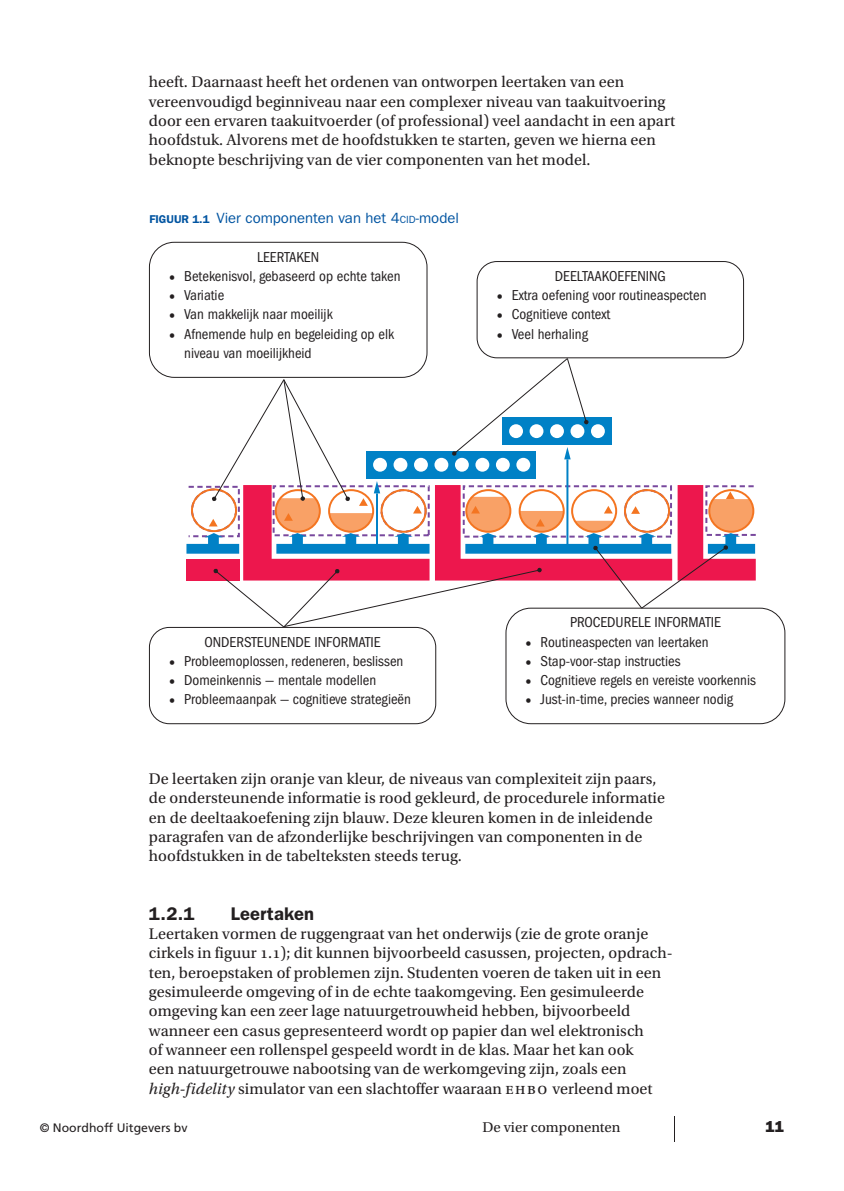
<style>
.page{position:relative;width:844px;height:1191px;background:#fff}
.page>*{position:absolute;margin:0;border:0;box-sizing:border-box;transform-origin:0 0}
.t1{font:600 18.38px "ITC Franklin Gothic Std";letter-spacing:.005em;color:#231f20}
.t2{font:16.1px/19.4px "Utopia Std";letter-spacing:.005em;color:#231f20}
.t3{font:15.75px "ITC Franklin Gothic Std Hvy";color:#231f20}
.t4{font:condensed 14.88px/19.2px "ITC Franklin Gothic Std";color:#231f20}
.t5{font:14.88px "ITC Franklin Gothic Std";color:#0054a1}
.t6{font:14.88px "Utopia Std";color:#231f20}
.t7{font:12.25px "Frutiger LT Std";color:#231f20}
.s1{font-weight:600;font-size:11.38px}
.s2{font-size:10.33px}
.s3{font-family:"Utopia Std";font-stretch:normal}
.s4{font-style:italic}
</style>
<div class="page">
<svg style="left:674px;top:1116px;width:1px;height:25px"></svg>
<div style="left:149px;top:242px;width:278px;height:136px;border:1px solid #231f20;border-radius:25px"></div>
<div style="left:505px;top:607px;width:280px;height:117px;border:1px solid #231f20;border-radius:25px"></div>
<div style="left:476px;top:261px;width:267px;height:97px;border:1px solid #231f20;border-radius:20px"></div>
<div style="left:149px;top:627px;width:287px;height:97px;border:1px solid #231f20;border-radius:20px"></div>
<svg style="left:186px;top:357px;width:571px;height:271px"></svg>
<p class="t2" style="left:149px;top:74px;width:527px">heeft. Daarnaast heeft het ordenen van ontworpen leertaken van een vereenvoudigd beginniveau naar een complexer niveau van taakuitvoering door een ervaren taakuitvoerder (of professional) veel aandacht in een apart hoofdstuk. Alvorens met de hoofdstukken te starten, geven we hierna een beknopte beschrijving van de vier componenten van het model.</p>
<p class="t5" style="left:149px;top:212px;width:311px"><span class="s1">FIGUUR 1.1</span> Vier componenten van het 4<span class="s2">CID</span>-model</p>
<p class="t4" style="left:257px;top:248px;width:63px">LEERTAKEN</p>
<p class="t4" style="left:169px;top:268px;width:233px"><span class="s3">•</span> Betekenisvol, gebaseerd op echte taken</p>
<p class="t4" style="left:169px;top:287px;width:56px"><span class="s3">•</span> Variatie</p>
<p class="t4" style="left:169px;top:306px;width:165px"><span class="s3">•</span> Van makkelijk naar moeilijk</p>
<p class="t4" style="left:184px;top:325px;width:211px;text-indent:-15px"><span class="s3">•</span> Afnemende hulp en begeleiding op elk niveau van moeilijkheid</p>
<p class="t4" style="left:554px;top:268px;width:112px">DEELTAAKOEFENING</p>
<p class="t4" style="left:497px;top:287px;width:211px"><span class="s3">•</span> Extra oefening voor routineaspecten</p>
<p class="t4" style="left:497px;top:306px;width:115px"><span class="s3">•</span> Cognitieve context</p>
<p class="t4" style="left:497px;top:325px;width:93px"><span class="s3">•</span> Veel herhaling</p>
<p class="t4" style="left:204px;top:633px;width:178px">ONDERSTEUNENDE INFORMATIE</p>
<p class="t4" style="left:169px;top:653px;width:235px"><span class="s3">•</span> Probleemoplossen, redeneren, beslissen</p>
<p class="t4" style="left:169px;top:672px;width:208px"><span class="s3">•</span> Domeinkennis — mentale modellen</p>
<p class="t4" style="left:169px;top:691px;width:243px"><span class="s3">•</span> Probleemaanpak — cognitieve strategieën</p>
<p class="t4" style="left:570px;top:614px;width:152px">PROCEDURELE INFORMATIE</p>
<p class="t4" style="left:525px;top:633px;width:184px"><span class="s3">•</span> Routineaspecten van leertaken</p>
<p class="t4" style="left:525px;top:653px;width:156px"><span class="s3">•</span> Stap-voor-stap instructies</p>
<p class="t4" style="left:525px;top:672px;width:232px"><span class="s3">•</span> Cognitieve regels en vereiste voorkennis</p>
<p class="t4" style="left:525px;top:691px;width:209px"><span class="s3">•</span> Just-in-time, precies wanneer nodig</p>
<p class="t2" style="left:149px;top:770px;width:517px">De leertaken zijn oranje van kleur, de niveaus van complexiteit zijn paars, de ondersteunende informatie is rood gekleurd, de procedurele informatie en de deeltaakoefening zijn blauw. Deze kleuren komen in de inleidende paragrafen van de afzonderlijke beschrijvingen van componenten in de hoofdstukken in de tabelteksten steeds terug.</p>
<p class="t1" style="left:149px;top:906px;width:47px">1.2.1</p>
<p class="t1" style="left:231px;top:906px;width:85px">Leertaken</p>
<p class="t2" style="left:149px;top:925px;width:525px">Leertaken vormen de ruggengraat van het onderwijs (zie de grote oranje cirkels in figuur 1.1); dit kunnen bijvoorbeeld casussen, projecten, opdrach&shy;ten, beroepstaken of problemen zijn. Studenten voeren de taken uit in een gesimuleerde omgeving of in de echte taakomgeving. Een gesimuleerde omgeving kan een zeer lage natuurgetrouwheid hebben, bijvoorbeeld wanneer een casus gepresenteerd wordt op papier dan wel elektronisch<br>of wanneer een rollenspel gespeeld wordt in de klas. Maar het kan ook<br>een natuurgetrouwe nabootsing van de werkomgeving zijn, zoals een <span class="s4">high-fidelity</span> simulator van een slachtoffer waaraan EHBO verleend moet</p>
<p class="t7" style="left:40px;top:1122px;width:149px">© Noordhoff Uitgevers bv</p>
<p class="t6" style="left:482px;top:1121px;width:139px">De vier componenten</p>
<p class="t3" style="left:765px;top:1121px;width:20px">11</p>
</div>
